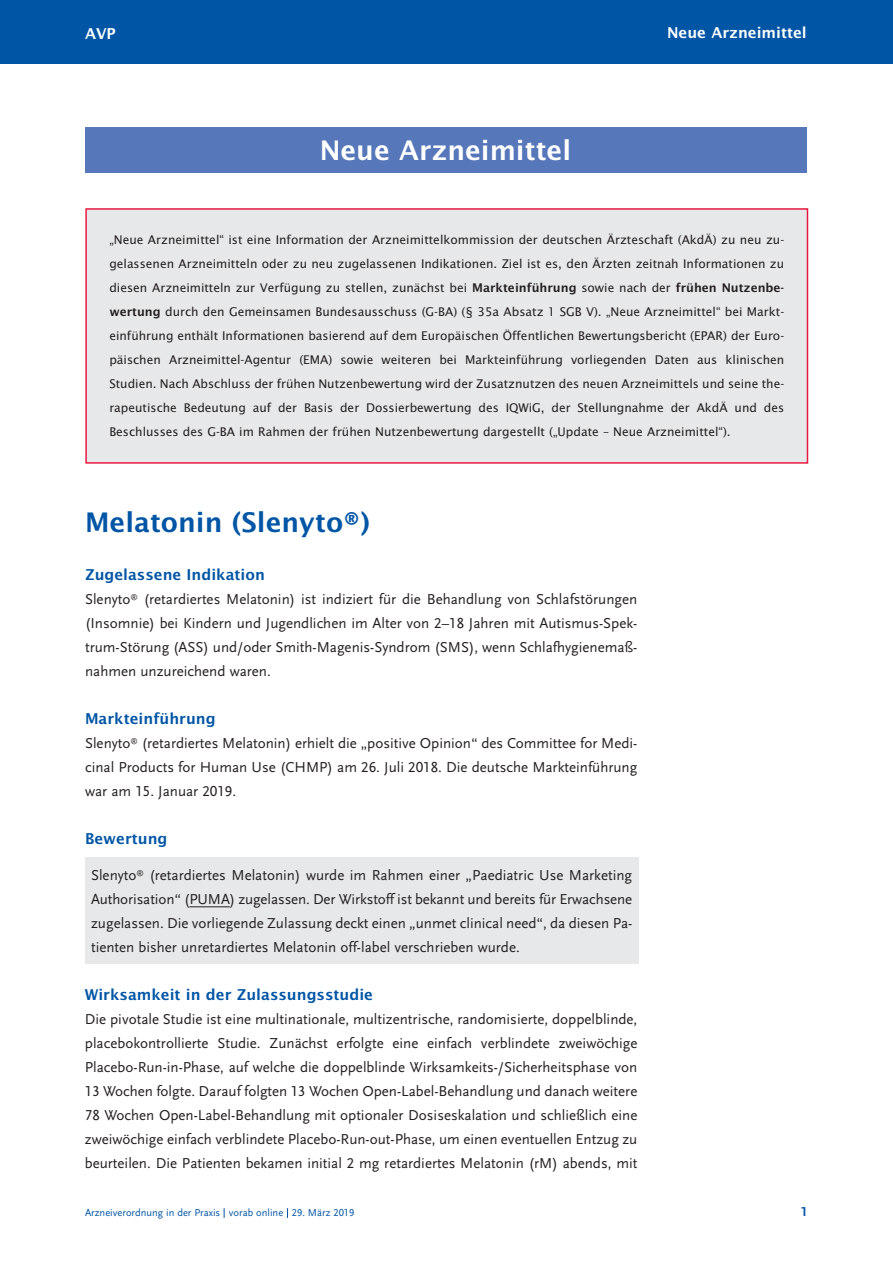
<style>
.page{position:relative;width:893px;height:1263px;background:#fff}
.page>*{position:absolute;margin:0;border:0;box-sizing:border-box;transform-origin:0 0}
.t1{font:600 27px "Lucida Sans";color:#0155a5}
.t2{font:600 27px "Lucida Sans";color:#fff}
.t3{font:15px/24px "Scala Sans LF";color:#231f20;text-align:justify}
.t4{font:600 15px "Lucida Sans";color:#0155a5}
.t5{font:600 15px "Lucida Sans";color:#fff}
.t6{font:700 13.5px "Scala Sans LF";color:#0155a5}
.t7{font:12px/24px "Lucida Sans";color:#231f20;text-align:justify}
.t8{font:10.5px "Scala Sans LF";color:#0155a5}
.s1{font-weight:600}
</style>
<div class="page">
<div style="left:0;top:0;width:892px;height:64px;background:#0155a5"></div>
<div style="left:85px;top:127px;width:722px;height:46px;background:#5677b9"></div>
<div style="left:87px;top:210px;width:720px;height:252px;background:#e7e8e9"></div>
<div style="left:85px;top:208px;width:723px;height:256px;border:2px solid #e81841"></div>
<div style="left:85px;top:858px;width:553px;height:106px;background:#e7e8e9"></div>
<hr style="left:189px;top:906px;width:41px;height:1px;background:#231f20">
<p class="t5" style="left:85px;top:25px;width:32px">AVP</p>
<p class="t5" style="left:667px;top:24px;width:141px">Neue Arzneimittel</p>
<h1 class="t2" style="left:320px;top:135px;width:253px">Neue Arzneimittel</h1>
<p class="t7" style="left:109px;top:228px;width:676px">„Neue Arzneimittel“ ist eine Information der Arzneimittelkommission der deutschen Ärzteschaft (AkdÄ) zu neu zu&shy;gelassenen Arzneimitteln oder zu neu zugelassenen Indikationen. Ziel ist es, den Ärzten zeitnah Informationen zu diesen Arzneimitteln zur Verfügung zu stellen, zunächst bei <span class="s1">Markteinführung</span> sowie nach der <span class="s1">frühen Nutzenbe&shy;wertung</span> durch den Gemeinsamen Bundesausschuss (G-BA) (§ 35a Absatz 1 SGB V). „Neue Arzneimittel“ bei Markt&shy;einführung enthält Informationen basierend auf dem Europäischen Öffentlichen Bewertungsbericht (EPAR) der Euro&shy;päischen Arzneimittel-Agentur (EMA) sowie weiteren bei Markteinführung vorliegenden Daten aus klinischen Studien. Nach Abschluss der frühen Nutzenbewertung wird der Zusatznutzen des neuen Arzneimittels und seine the&shy;rapeutische Bedeutung auf der Basis der Dossierbewertung des IQWiG, der Stellungnahme der AkdÄ und des Beschlusses des G-BA im Rahmen der frühen Nutzenbewertung dargestellt („Update – Neue Arzneimittel“).</p>
<h1 class="t1" style="left:85px;top:507px;width:287px">Melatonin (Slenyto®)</h1>
<p class="t4" style="left:85px;top:566px;width:181px">Zugelassene Indikation</p>
<p class="t3" style="left:85px;top:587px;width:554px">Slenyto<sup>®</sup> (retardiertes Melatonin) ist indiziert für die Behandlung von Schlafstörungen (Insomnie) bei Kindern und Jugendlichen im Alter von 2–18 Jahren mit Autismus-Spek&shy;trum-Störung (ASS) und/oder Smith-Magenis-Syndrom (SMS), wenn Schlafhygienemaß&shy;nahmen unzureichend waren.</p>
<p class="t4" style="left:85px;top:710px;width:132px">Markteinführung</p>
<p class="t3" style="left:85px;top:731px;width:554px">Slenyto<sup>®</sup> (retardiertes Melatonin) erhielt die „positive Opinion“ des Committee for Medi&shy;cinal Products for Human Use (CHMP) am 26. Juli 2018. Die deutsche Markteinführung war am 15. Januar 2019.</p>
<p class="t4" style="left:85px;top:830px;width:84px">Bewertung</p>
<p class="t3" style="left:91px;top:863px;width:543px">Slenyto<sup>®</sup> (retardiertes Melatonin) wurde im Rahmen einer „Paediatric Use Marketing Authorisation“ (PUMA) zugelassen. Der Wirkstoff ist bekannt und bereits für Erwachsene zugelassen. Die vorliegende Zulassung deckt einen „unmet clinical need“, da diesen Pa&shy;tienten bisher unretardiertes Melatonin off-label verschrieben wurde.</p>
<p class="t4" style="left:85px;top:986px;width:290px">Wirksamkeit in der Zulassungsstudie</p>
<p class="t3" style="left:85px;top:1007px;width:554px">Die pivotale Studie ist eine multinationale, multizentrische, randomisierte, doppelblinde, placebokontrollierte Studie. Zunächst erfolgte eine einfach verblindete zweiwöchige Placebo-Run-in-Phase, auf welche die doppelblinde Wirksamkeits-/Sicherheitsphase von 13 Wochen folgte. Darauf folgten 13 Wochen Open-Label-Behandlung und danach weitere 78 Wochen Open-Label-Behandlung mit optionaler Dosiseskalation und schließlich eine zweiwöchige einfach verblindete Placebo-Run-out-Phase, um einen eventuellen Entzug zu beurteilen. Die Patienten bekamen initial 2 mg retardiertes Melatonin (rM) abends, mit</p>
<p class="t8" style="left:85px;top:1207px;width:271px">Arzneiverordnung in der Praxis vorab online 29. März 2019</p>
<p class="t6" style="left:801px;top:1204px;width:8px">1</p>
</div>
